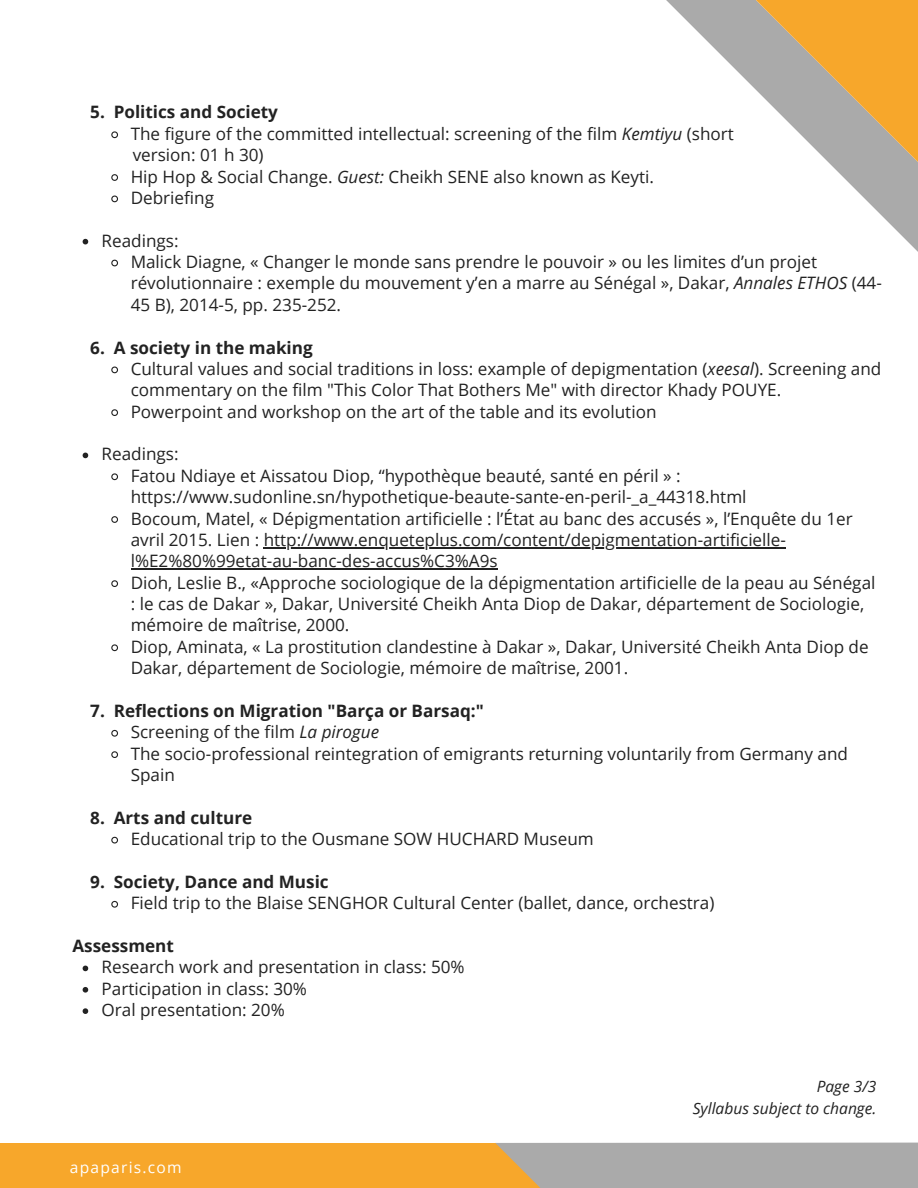
<style>
.page{position:relative;width:918px;height:1188px;background:#fff}
.page>*{position:absolute;margin:0;border:0;box-sizing:border-box;transform-origin:0 0}
.t1{font:17.1px/21.3px "Open Sans";color:#222}
.t2{font:700 17.1px "Open Sans";color:#222}
.t3{font:italic 15.6px "Open Sans";color:#222}
.t4{font:15.6px "Open Sans";letter-spacing:.08em;color:#fff}
.s1{font-style:italic}
</style>
<div class="page">
<div style="left:0;top:1143px;width:745px;height:45px;background:#f7a72b"></div>
<svg style="left:495px;top:1142px;width:423px;height:46px;background:#afaba4"></svg>
<svg style="left:673px;top:0;width:245px;height:247px"></svg>
<svg style="left:111px;top:131px;width:7px;height:8px"></svg>
<svg style="left:111px;top:174px;width:7px;height:7px"></svg>
<svg style="left:111px;top:195px;width:7px;height:8px"></svg>
<svg style="left:83px;top:239px;width:5px;height:5px"></svg>
<svg style="left:111px;top:259px;width:7px;height:8px"></svg>
<svg style="left:111px;top:366px;width:7px;height:8px"></svg>
<svg style="left:111px;top:409px;width:7px;height:7px"></svg>
<svg style="left:83px;top:453px;width:5px;height:5px"></svg>
<svg style="left:111px;top:473px;width:7px;height:8px"></svg>
<svg style="left:111px;top:516px;width:7px;height:7px"></svg>
<hr style="left:264px;top:547px;width:522px;height:1px;background:#222">
<hr style="left:131px;top:568px;width:367px;height:2px;background:#222">
<svg style="left:111px;top:580px;width:7px;height:7px"></svg>
<svg style="left:111px;top:644px;width:7px;height:8px"></svg>
<svg style="left:111px;top:729px;width:7px;height:8px"></svg>
<svg style="left:111px;top:751px;width:7px;height:7px"></svg>
<svg style="left:111px;top:836px;width:7px;height:8px"></svg>
<svg style="left:111px;top:900px;width:7px;height:8px"></svg>
<svg style="left:83px;top:966px;width:5px;height:5px"></svg>
<svg style="left:83px;top:987px;width:5px;height:6px"></svg>
<svg style="left:83px;top:1008px;width:5px;height:6px"></svg>
<p class="t2" style="left:90px;top:100px;width:189px">5. Politics and Society</p>
<p class="t1" style="left:133px;top:144px;width:133px">version: 01 h 30)</p>
<p class="t1" style="left:131px;top:123px;width:605px">The figure of the committed intellectual: screening of the film <span class="s1">Kemtiyu</span> (short</p>
<p class="t1" style="left:131px;top:165px;width:525px">Hip Hop &amp; Social Change. <span class="s1">Guest:</span> Cheikh SENE also known as Keyti.</p>
<p class="t1" style="left:131px;top:187px;width:85px">Debriefing</p>
<p class="t1" style="left:102px;top:229px;width:79px">Readings:</p>
<p class="t1" style="left:131px;top:251px;width:753px">Malick Diagne, « Changer le monde sans prendre le pouvoir » ou les limites d’un projet révolutionnaire : exemple du mouvement y’en a marre au Sénégal », Dakar, <span class="s1">Annales ETHOS</span> (44-<br>45 B), 2014-5, pp. 235-252.</p>
<p class="t2" style="left:90px;top:335px;width:224px">6. A society in the making</p>
<p class="t1" style="left:131px;top:358px;width:752px">Cultural values and social traditions in loss: example of depigmentation (<span class="s1">xeesal</span>). Screening and commentary on the film "This Color That Bothers Me" with director Khady POUYE.</p>
<p class="t1" style="left:131px;top:400px;width:527px">Powerpoint and workshop on the art of the table and its evolution</p>
<p class="t1" style="left:102px;top:443px;width:79px">Readings:</p>
<p class="t1" style="left:131px;top:465px;width:617px">Fatou Ndiaye et Aissatou Diop, “hypothèque beauté, santé en péril » : https://www.sudonline.sn/hypothetique-beaute-sante-en-peril-_a_44318.html</p>
<p class="t1" style="left:131px;top:507px;width:724px">Bocoum, Matel, « Dépigmentation artificielle : l’État au banc des accusés », l’Enquête du 1er avril 2015. Lien : http://www.enqueteplus.com/content/depigmentation-artificielle&shy;l%E2%80%99etat-au-banc-des-accus%C3%A9s</p>
<p class="t1" style="left:131px;top:571px;width:746px">Dioh, Leslie B., «Approche sociologique de la dépigmentation artificielle de la peau au Sénégal : le cas de Dakar », Dakar, Université Cheikh Anta Diop de Dakar, département de Sociologie, mémoire de maîtrise, 2000.</p>
<p class="t1" style="left:131px;top:636px;width:740px">Diop, Aminata, « La prostitution clandestine à Dakar », Dakar, Université Cheikh Anta Diop de<br>Dakar, département de Sociologie, mémoire de maîtrise, 2001.</p>
<p class="t2" style="left:90px;top:699px;width:395px">7. Reflections on Migration "Barça or Barsaq:"</p>
<p class="t1" style="left:131px;top:721px;width:250px">Screening of the film <span class="s1">La pirogue</span></p>
<p class="t1" style="left:131px;top:742px;width:719px">The socio-professional reintegration of emigrants returning voluntarily from Germany and<br>Spain</p>
<p class="t2" style="left:90px;top:806px;width:164px">8. Arts and culture</p>
<p class="t1" style="left:131px;top:828px;width:465px">Educational trip to the Ousmane SOW HUCHARD Museum</p>
<p class="t2" style="left:90px;top:870px;width:240px">9. Society, Dance and Music</p>
<p class="t1" style="left:131px;top:892px;width:585px">Field trip to the Blaise SENGHOR Cultural Center (ballet, dance, orchestra)</p>
<p class="t2" style="left:72px;top:934px;width:103px">Assessment</p>
<p class="t1" style="left:102px;top:956px;width:365px">Research work and presentation in class: 50%</p>
<p class="t1" style="left:102px;top:978px;width:207px">Participation in class: 30%</p>
<p class="t1" style="left:102px;top:999px;width:185px">Oral presentation: 20%</p>
<p class="t4" style="left:70px;top:1156px;width:113px">apaparis.com</p>
<p class="t3" style="left:817px;top:1076px;width:61px">Page 3/3</p>
<p class="t3" style="left:693px;top:1097px;width:185px">Syllabus subject to change.</p>
</div>
